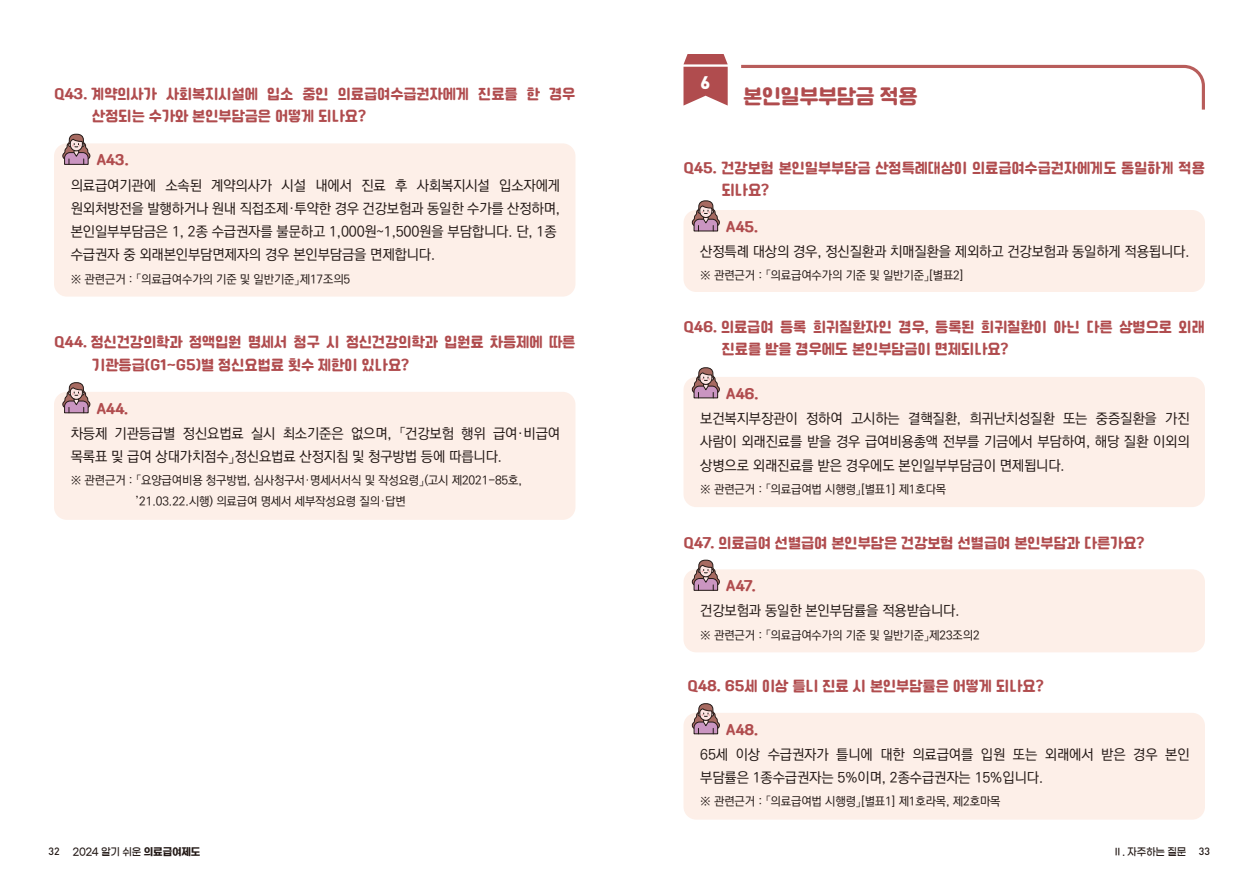
<style>
.page{position:relative;width:1259px;height:893px;background:#fff}
.page>*{position:absolute;margin:0;border:0;box-sizing:border-box;transform-origin:0 0}
.ÿFFFFB9ÿFFFFD9ÿFFFF{font:21px "Cafe 24 Ssurround";letter-spacing:-.03em;color:#b04c4e}
.t1{font:900 18px "DIN Pro";color:#fff}
.ÿFFFFB9ÿFFFFD9ÿFFFF-2{font:14.7px "Cafe 24 Ssurround";letter-spacing:-.01em;color:#b04c4e;scale:.95 1}
.ÿFFFFB9ÿFFFFD9ÿFFFF-3{font:500 14.25px/23.2px "Ko Pub Dotum";letter-spacing:-.01em;color:#231916;text-align:justify}
.ÿFFFFB9ÿFFFFD9ÿFFFF-4{font:500 12px/21px "Ko Pub Dotum";letter-spacing:-.01em;color:#231916}
.t2{font:10.5px "Gmarket Sans TTF Medium";letter-spacing:-.02em;color:#231916;scale:.95 1}
.s1{font-family:"DIN Pro";font-weight:500}
.s2{font-family:"Gmarket Sans TTF Bold"}
</style>
<div class="page">
<div style="left:54px;top:143px;width:521px;height:154px;background:#fdefe8;border-radius:13px"></div>
<div style="left:54px;top:392px;width:521px;height:128px;background:#fdefe8;border-radius:13px"></div>
<svg style="left:62px;top:134px;width:28px;height:31px"></svg>
<svg style="left:62px;top:382px;width:28px;height:31px"></svg>
<svg style="left:683px;top:54px;width:44px;height:52px;background:#bd6b6c"></svg>
<svg style="left:741px;top:64px;width:464px;height:46px"></svg>
<div style="left:683px;top:210px;width:522px;height:82px;background:#fdefe8;border-radius:13px"></div>
<div style="left:683px;top:377px;width:522px;height:130px;background:#fdefe8;border-radius:13px"></div>
<div style="left:683px;top:569px;width:522px;height:83px;background:#fdefe8;border-radius:13px"></div>
<svg style="left:691px;top:200px;width:29px;height:32px"></svg>
<svg style="left:691px;top:367px;width:29px;height:31px"></svg>
<svg style="left:691px;top:560px;width:29px;height:31px"></svg>
<div style="left:683px;top:713px;width:522px;height:107px;background:#fdefe8;border-radius:13px"></div>
<svg style="left:691px;top:703px;width:29px;height:31px"></svg>
<p class="ÿFFFFB9ÿFFFFD9ÿFFFF-2" style="left:54px;top:87px;width:550px">Q43. 계약의사가 사회복지시설에 입소 중인 의료급여수급권자에게 진료를 한 경우</p>
<p class="ÿFFFFB9ÿFFFFD9ÿFFFF-2" style="left:92px;top:109px;width:290px">산정되는 수가와 본인부담금은 어떻게 되나요?</p>
<p class="ÿFFFFB9ÿFFFFD9ÿFFFF-2" style="left:97px;top:153px;width:35px">A43.</p>
<p class="ÿFFFFB9ÿFFFFD9ÿFFFF-3" style="left:71px;top:174px;width:491px">의료급여기관에 소속된 계약의사가 시설 내에서 진료 후 사회복지시설 입소자에게 원외처방전을 발행하거나 원내 직접조제·투약한 경우 건강보험과 동일한 수가를 산정하며, 본인일부부담금은 1, 2종 수급권자를 불문하고 1,000원~1,500원을 부담합니다. 단, 1종</p>
<p class="ÿFFFFB9ÿFFFFD9ÿFFFF-3" style="left:71px;top:244px;width:366px">수급권자 중 외래본인부담면제자의 경우 본인부담금을 면제합니다.</p>
<p class="ÿFFFFB9ÿFFFFD9ÿFFFF-4" style="left:71px;top:269px;width:281px">※ 관련근거 : 「의료급여수가의 기준 및 일반기준」제17조의5</p>
<p class="ÿFFFFB9ÿFFFFD9ÿFFFF-2" style="left:54px;top:335px;width:550px">Q44. 정신건강의학과 정액입원 명세서 청구 시 정신건강의학과 입원료 차등제에 따른</p>
<p class="ÿFFFFB9ÿFFFFD9ÿFFFF-2" style="left:92px;top:358px;width:335px">기관등급(G1~G5)별 정신요법료 횟수 제한이 있나요?</p>
<p class="ÿFFFFB9ÿFFFFD9ÿFFFF-2" style="left:97px;top:402px;width:35px">A44.</p>
<p class="ÿFFFFB9ÿFFFFD9ÿFFFF-3" style="left:71px;top:422px;width:491px">차등제 기관등급별 정신요법료 실시 최소기준은 없으며, 「건강보험 행위 급여·비급여 목록표 및 급여 상대가치점수」정신요법료 산정지침 및 청구방법 등에 따릅니다.</p>
<p class="ÿFFFFB9ÿFFFFD9ÿFFFF-4" style="left:136px;top:471px;width:387px;text-indent:-65px">※ 관련근거 : 「요양급여비용 청구방법, 심사청구서·명세서서식 및 작성요령」(고시 제2021-85호, ’21.03.22.시행) 의료급여 명세서 세부작성요령 질의·답변</p>
<p class="t1" style="left:700px;top:70px;width:11px">6</p>
<p class="ÿFFFFB9ÿFFFFD9ÿFFFF" style="left:743px;top:86px;width:176px">본인일부부담금 적용</p>
<p class="ÿFFFFB9ÿFFFFD9ÿFFFF-2" style="left:683px;top:161px;width:550px">Q45. 건강보험 본인일부부담금 산정특례대상이 의료급여수급권자에게도 동일하게 적용</p>
<p class="ÿFFFFB9ÿFFFFD9ÿFFFF-2" style="left:722px;top:183px;width:52px">되나요?</p>
<p class="ÿFFFFB9ÿFFFFD9ÿFFFF-2" style="left:726px;top:220px;width:35px">A45.</p>
<p class="ÿFFFFB9ÿFFFFD9ÿFFFF-3" style="left:700px;top:241px;width:491px">산정특례 대상의 경우, 정신질환과 치매질환을 제외하고 건강보험과 동일하게 적용됩니다.</p>
<p class="ÿFFFFB9ÿFFFFD9ÿFFFF-4" style="left:700px;top:266px;width:265px">※ 관련근거 : 「의료급여수가의 기준 및 일반기준」[별표2]</p>
<p class="ÿFFFFB9ÿFFFFD9ÿFFFF-2" style="left:683px;top:320px;width:550px">Q46. 의료급여 등록 희귀질환자인 경우, 등록된 희귀질환이 아닌 다른 상병으로 외래</p>
<p class="ÿFFFFB9ÿFFFFD9ÿFFFF-2" style="left:722px;top:342px;width:304px">진료를 받을 경우에도 본인부담금이 면제되나요?</p>
<p class="ÿFFFFB9ÿFFFFD9ÿFFFF-2" style="left:726px;top:387px;width:35px">A46.</p>
<p class="ÿFFFFB9ÿFFFFD9ÿFFFF-3" style="left:700px;top:407px;width:491px">보건복지부장관이 정하여 고시하는 결핵질환, 희귀난치성질환 또는 중증질환을 가진 사람이 외래진료를 받을 경우 급여비용총액 전부를 기금에서 부담하여, 해당 질환 이외의 상병으로 외래진료를 받은 경우에도 본인일부부담금이 면제됩니다.</p>
<p class="ÿFFFFB9ÿFFFFD9ÿFFFF-4" style="left:700px;top:479px;width:248px">※ 관련근거 : 「의료급여법 시행령」[별표1] 제1호다목</p>
<p class="ÿFFFFB9ÿFFFFD9ÿFFFF-2" style="left:683px;top:536px;width:487px">Q47. 의료급여 선별급여 본인부담은 건강보험 선별급여 본인부담과 다른가요?</p>
<p class="ÿFFFFB9ÿFFFFD9ÿFFFF-2" style="left:726px;top:579px;width:32px">A47.</p>
<p class="ÿFFFFB9ÿFFFFD9ÿFFFF-3" style="left:700px;top:600px;width:261px">건강보험과 동일한 본인부담률을 적용받습니다.</p>
<p class="ÿFFFFB9ÿFFFFD9ÿFFFF-4" style="left:700px;top:625px;width:281px">※ 관련근거 : 「의료급여수가의 기준 및 일반기준」제23조의2</p>
<p class="ÿFFFFB9ÿFFFFD9ÿFFFF-2" style="left:687px;top:679px;width:377px">Q48. 65세 이상 틀니 진료 시 본인부담률은 어떻게 되나요?</p>
<p class="ÿFFFFB9ÿFFFFD9ÿFFFF-2" style="left:726px;top:723px;width:35px">A48.</p>
<p class="ÿFFFFB9ÿFFFFD9ÿFFFF-3" style="left:700px;top:743px;width:491px">65세 이상 수급권자가 틀니에 대한 의료급여를 입원 또는 외래에서 받은 경우 본인</p>
<p class="ÿFFFFB9ÿFFFFD9ÿFFFF-3" style="left:700px;top:767px;width:344px">부담률은 1종수급권자는 5%이며, 2종수급권자는 15%입니다.</p>
<p class="ÿFFFFB9ÿFFFFD9ÿFFFF-4" style="left:700px;top:792px;width:302px">※ 관련근거 : 「의료급여법 시행령」[별표1] 제1호라목, 제2호마목</p>
<p class="t2" style="left:49px;top:846px;width:161px"><span class="s1">32</span> 2024 알기 쉬운 <span class="s2">의료급여제도</span></p>
<p class="t2" style="left:1113px;top:846px;width:104px">Ⅱ. 자주하는 질문 <span class="s1">33</span></p>
</div>
